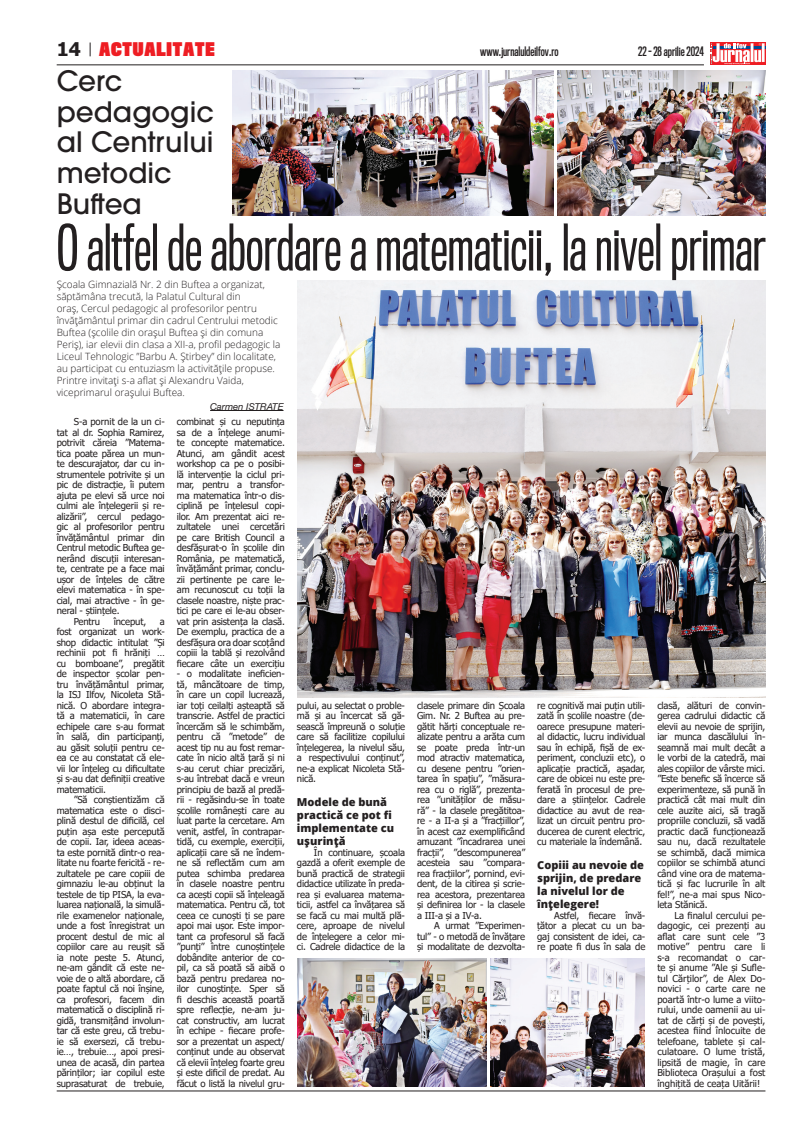
<style>
.page{position:relative;width:808px;height:1134px;background:#fff}
.page>*{position:absolute;margin:0;border:0;box-sizing:border-box;transform-origin:0 0}
.t1{font:58.9px "Titling Gothic FB Comp";color:#231f20}
.t2{font:500 27.9px/30.7px "ITC Avant Garde Pro";color:#231f20}
.t3{font:700 18.8px "Tahoma";color:#231f20}
.t4{font:900 17.3px "Titling Gothic FB Comp";letter-spacing:.05em;color:#ee1d23}
.t5{font:600 12px "Titling Gothic FB Comp";color:#231f20}
.t6{font:800 11px/13px "Open Sans";color:#231f20}
.t7{font:300 10px/12px "Open Sans";color:#231f20}
.t8{font:9.5px/10.5px "Tahoma";letter-spacing:-.015em;color:#231f20;text-align:justify}
.t9{font:italic 9.5px "Helvetica Neue";color:#231f20}
</style>
<div class="page">
<div style="left:710px;top:43px;width:55px;height:22px;background:#ee1d23"></div>
<svg style="left:710px;top:43px;width:55px;height:21px"></svg>
<hr style="left:57px;top:64px;width:647px;height:1px;background:#231f20">
<hr style="left:57px;top:1090px;width:708px;height:1px;background:#231f20">
<svg style="left:90px;top:43px;width:1px;height:13px"></svg>
<img style="left:298px;top:281px;width:467px;height:416px">
<img style="left:232px;top:70px;width:321px;height:146px">
<img style="left:558px;top:70px;width:207px;height:146px">
<img style="left:298px;top:959px;width:189px;height:127px">
<img style="left:490px;top:959px;width:155px;height:127px">
<hr style="left:210px;top:410px;width:73px;height:1px;background:#231f20">
<h3 class="t4" style="left:99px;top:38px;width:117px">ACTUALITATE</h3>
<h3 class="t3" style="left:57px;top:36px;width:26px">14</h3>
<p class="t5" style="left:480px;top:45px;width:80px">www.jurnaluldeilfov.ro</p>
<p class="t5" style="left:638px;top:45px;width:67px">22 - 28 aprilie 2024</p>
<h2 class="t2" style="left:57px;top:65px;width:159px">Cerc pedagogic al Centrului metodic<br>Buftea</h2>
<h1 class="t1" style="left:57px;top:214px;width:710px">O altfel de abordare a matematicii, la nivel primar</h1>
<p class="t7" style="left:57px;top:278px;width:225px">Școala Gimnazială Nr. 2 din Buftea a organizat, săptămâna trecută, la Palatul Cultural din<br>oraș, Cercul pedagogic al profesorilor pentru învățământul primar din cadrul Centrului metodic Buftea (școlile din orașul Buftea și din comuna Periș), iar elevii din clasa a XII-a, profil pedagogic la Liceul Tehnologic ”Barbu A. Știrbey” din localitate, au participat cu entuziasm la activitățile propuse.<br>Printre invitați s-a aflat și Alexandru Vaida, viceprimarul orașului Buftea.</p>
<p class="t9" style="left:210px;top:400px;width:75px">Carmen ISTRATE</p>
<p class="t8" style="left:74px;top:417px;width:93px">S-a pornit de la un ci-</p>
<p class="t8" style="left:57px;top:428px;width:110px">tat al dr. Sophia Ramirez,</p>
<p class="t8" style="left:57px;top:438px;width:110px">potrivit căreia ”Matema-</p>
<p class="t8" style="left:57px;top:449px;width:110px">tica poate părea un mun-</p>
<p class="t8" style="left:57px;top:459px;width:110px">te descurajator, dar cu in-</p>
<p class="t8" style="left:57px;top:470px;width:110px">strumentele potrivite și un</p>
<p class="t8" style="left:57px;top:480px;width:110px">pic de distracție, îi putem</p>
<p class="t8" style="left:57px;top:491px;width:110px">ajuta pe elevi să urce noi</p>
<p class="t8" style="left:57px;top:501px;width:110px">culmi ale înțelegerii și re-</p>
<p class="t8" style="left:57px;top:512px;width:110px">alizării”, cercul pedago-</p>
<p class="t8" style="left:57px;top:522px;width:110px">gic al profesorilor pentru</p>
<p class="t8" style="left:57px;top:533px;width:110px">învățământul primar din</p>
<p class="t8" style="left:57px;top:543px;width:110px">Centrul metodic Buftea ge-</p>
<p class="t8" style="left:57px;top:554px;width:110px">nerând discuții interesan-</p>
<p class="t8" style="left:57px;top:564px;width:110px">te, centrate pe a face mai</p>
<p class="t8" style="left:57px;top:575px;width:110px">ușor de înțeles de către</p>
<p class="t8" style="left:57px;top:585px;width:110px">elevi matematica - în spe-</p>
<p class="t8" style="left:57px;top:596px;width:110px">cial, mai atractive - în ge-</p>
<p class="t8" style="left:57px;top:606px;width:64px">neral - științele.</p>
<p class="t8" style="left:74px;top:617px;width:28px">Pentru</p>
<p class="t8" style="left:114px;top:617px;width:34px">început,</p>
<p class="t8" style="left:57px;top:617px;width:110px;text-indent:103px">a fost organizat un work&shy;shop didactic intitulat ”Și rechinii pot fi hrăniți … cu bomboane”, pregătit de inspector școlar pen&shy;tru învățământul primar, la ISJ Ilfov, Nicoleta Stă&shy;nică. O abordare integra&shy;tă a matematicii, în care echipele care s-au format în sală, din participanți, au găsit soluții pentru ce&shy;ea ce au constatat că ele&shy;vii lor înțeleg cu dificultate și s-au dat definiții creative matematicii.</p>
<p class="t8" style="left:57px;top:795px;width:110px;text-indent:17px">”Să conștientizăm că matematica este o disci&shy;plină destul de dificilă, cel puțin așa este percepută de copii. Iar, ideea aceas&shy;ta este pornită dintr-o rea&shy;litate nu foarte fericită - re&shy;zultatele pe care copiii de gimnaziu le-au obținut la testele de tip PISA, la eva&shy;luarea națională, la simulă&shy;rile examenelor naționale, unde a fost înregistrat un procent destul de mic al copiilor care au reușit să ia note peste 5. Atunci, ne-am gândit că este ne&shy;voie de o altă abordare, că poate faptul că noi înșine, ca profesori, facem din matematică o disciplină ri&shy;gidă, transmițând involun&shy;tar că este greu, că trebu&shy;ie să exersezi, că trebu&shy;ie…, trebuie…, apoi presi&shy;unea de acasă, din partea părinților; iar copilul este suprasaturat de trebuie,</p>
<p class="t8" style="left:177px;top:417px;width:110px">combinat și cu neputința sa de a înțelege anumi&shy;te concepte matematice.<br>Atunci, am gândit acest workshop ca pe o posibi&shy;lă intervenție la ciclul pri&shy;mar, pentru a transfor&shy;ma matematica într-o dis&shy;ciplină pe înțelesul copi&shy;ilor. Am prezentat aici re&shy;zultatele unei cercetări pe care British Council a desfășurat-o în școlile din România, pe matematică, învățământ primar, conclu&shy;zii pertinente pe care le&shy;am recunoscut cu toții la clasele noastre, niște prac&shy;tici pe care ei le-au obser&shy;vat prin asistența la clasă.<br>De exemplu, practica de a desfășura ora doar scoțând copiii la tablă și rezolvând fiecare câte un exercițiu</p>
<p class="t8" style="left:177px;top:669px;width:110px">- o modalitate ineficien&shy;tă, mâncătoare de timp, în care un copil lucrează, iar toți ceilalți așteaptă să transcrie. Astfel de practici încercăm să le schimbăm, pentru că ”metode” de acest tip nu au fost remar&shy;cate în nicio altă țară și ni s-au cerut chiar precizări, s-au întrebat dacă e vreun principiu de bază al predă&shy;rii - regăsindu-se în toate școlile românești care au luat parte la cercetare. Am venit, astfel, în contrapar&shy;tidă, cu exemple, exerciții, aplicații care să ne îndem&shy;ne să reflectăm cum am putea schimba predarea în clasele noastre pentru ca acești copii să înțeleagă matematica. Pentru că, tot ceea ce cunoști ți se pare apoi mai ușor. Este impor&shy;tant ca profesorul să facă ”punți” între cunoștințele dobândite anterior de co&shy;pil, ca să poată să aibă o bază pentru predarea no&shy;ilor cunoștințe. Sper să fi deschis această poartă spre reflecție, ne-am ju&shy;cat constructiv, am lucrat în echipe - fiecare profe&shy;sor a prezentat un aspect/ conținut unde au observat că elevii înțeleg foarte greu și este dificil de predat. Au făcut o listă la nivelul gru-</p>
<p class="t8" style="left:297px;top:700px;width:110px">pului, au selectat o proble&shy;mă și au încercat să gă&shy;sească împreună o soluție care să facilitize copilului înțelegerea, la nivelul său, a respectivului conținut”, ne-a explicat Nicoleta Stă&shy;nică.</p>
<p class="t6" style="left:297px;top:795px;width:99px">Modele de bună practică ce pot fi implementate cu ușurință</p>
<p class="t8" style="left:297px;top:848px;width:110px;text-indent:17px">În continuare, școala gazdă a oferit exemple de bună practică de strategii didactice utilizate în preda&shy;rea și evaluarea matema&shy;ticii, astfel ca învățarea să se facă cu mai multă plă&shy;cere, aproape de nivelul de înțelegere a celor mi&shy;ci. Cadrele didactice de la</p>
<p class="t8" style="left:417px;top:701px;width:110px">clasele primare din Școala Gim. Nr. 2 Buftea au pre&shy;gătit hărți conceptuale re&shy;alizate pentru a arăta cum se poate preda într-un mod atractiv matematica, cu desene pentru ”orien&shy;tarea în spațiu”, ”măsura&shy;rea cu o riglă”, prezenta&shy;rea ”unităților de măsu&shy;ră” - la clasele pregătitoa&shy;re - a II-a și a ”fracțiillor”, în acest caz exemplificând amuzant ”încadrarea unei fracții”, ”descompunerea” acesteia sau ”compara&shy;rea fracțiilor”, pornind, evi&shy;dent, de la citirea și scrie&shy;rea acestora, prezentarea și definirea lor - la clasele a III-a și a IV-a.</p>
<p class="t8" style="left:417px;top:921px;width:110px;text-indent:17px">A urmat ”Experimen&shy;tul” - o metodă de învățare și modalitate de dezvolta-</p>
<p class="t8" style="left:537px;top:701px;width:110px">re cognitivă mai puțin utili&shy;zată în școlile noastre (de&shy;oarece presupune materi&shy;al didactic, lucru individual sau în echipă, fișă de ex&shy;periment, concluzii etc), o aplicație practică, așadar, care de obicei nu este pre&shy;ferată în procesul de pre&shy;dare a științelor. Cadrele didactice au avut de rea&shy;lizat un circuit pentru pro&shy;ducerea de curent electric, cu materiale la îndemână.</p>
<p class="t6" style="left:537px;top:858px;width:108px">Copiii au nevoie de sprijin, de predare la nivelul lor de înțelegere!</p>
<p class="t8" style="left:537px;top:911px;width:110px;text-indent:17px">Astfel, fiecare învă&shy;țător a plecat cu un ba&shy;gaj consistent de idei, ca&shy;re poate fi dus în sala de</p>
<p class="t8" style="left:657px;top:701px;width:110px">clasă, alături de convin&shy;gerea cadrului didactic că elevii au nevoie de sprijin, iar munca dascălului în&shy;seamnă mai mult decât a le vorbi de la catedră, mai ales copiilor de vârste mici. ”Este benefic să încerce să experimenteze, să pună în practică cât mai mult din cele auzite aici, să tragă propriile concluzii, să vadă practic dacă funcționează sau nu, dacă rezultatele se schimbă, dacă mimica copiilor se schimbă atunci când vine ora de matema&shy;tică și fac lucrurile în alt fel!”, ne-a mai spus Nico&shy;leta Stănică.</p>
<p class="t8" style="left:657px;top:911px;width:110px;text-indent:17px">La finalul cercului pe&shy;dagogic, cei prezenți au aflat care sunt cele ”3 motive” pentru care li s-a recomandat o car&shy;te și anume ”Ale și Sufle&shy;tul Cărților”, de Alex Do&shy;novici - o carte care ne poartă într-o lume a viito&shy;rului, unde oamenii au ui&shy;tat de cărți și de povești, acestea fiind înlocuite de telefoane, tablete și cal&shy;culatoare. O lume tristă, lipsită de magie, în care Biblioteca Orașului a fost înghițită de ceața Uitării!</p>
</div>
